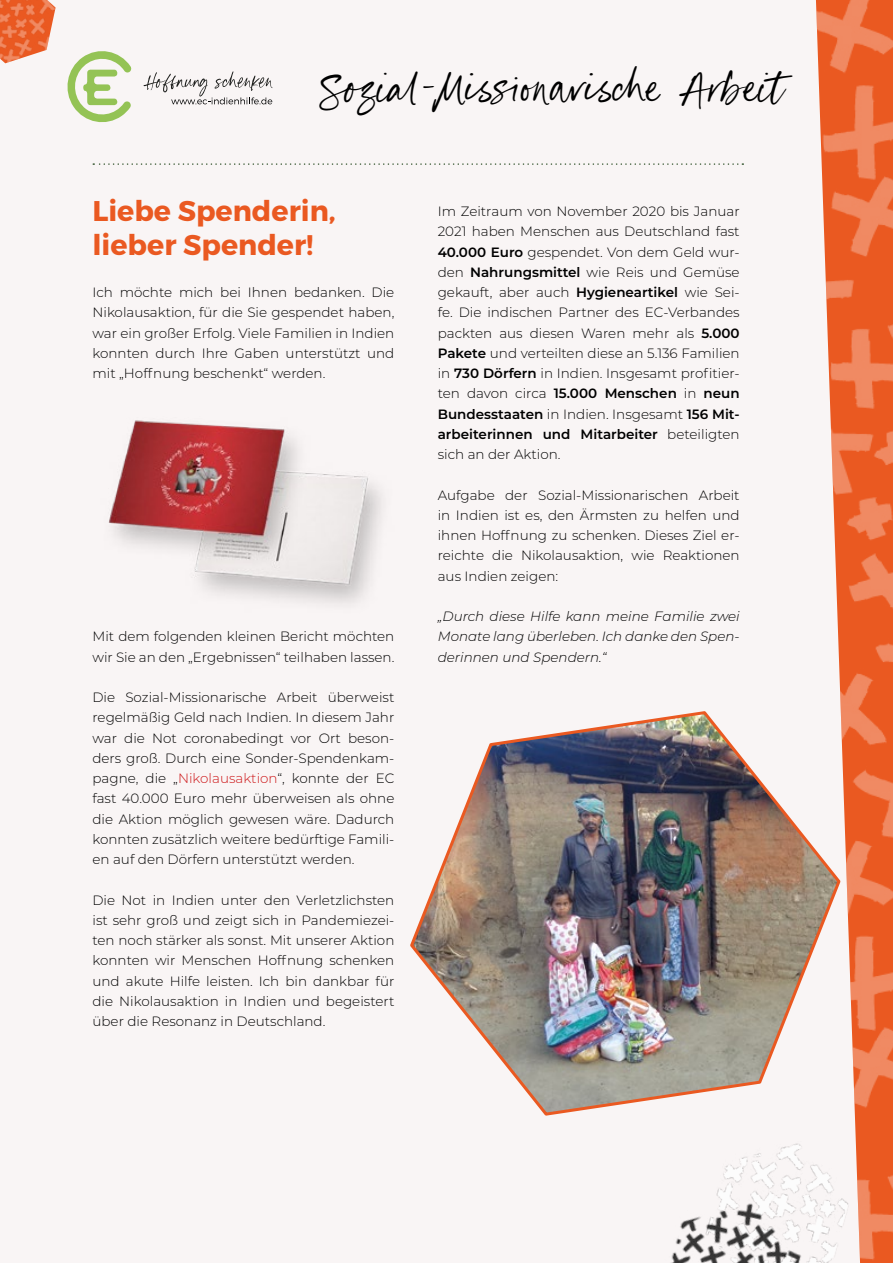
<style>
.page{position:relative;width:893px;height:1263px;background:#f9f5f5}
.page>*{position:absolute;margin:0;border:0;box-sizing:border-box;transform-origin:0 0}
.t1{font:46.5px "Goldney";color:#000}
.t2{font:700 28.5px/34.2px "Montserrat";color:#ea5921}
.t3{font:300 13.5px/20.2px "Montserrat";color:#000;text-align:justify}
.t4{font:italic 300 13.5px/20.2px "Montserrat";color:#000;text-align:justify}
.s1{color:#cd1719}
.s2{font-weight:600}
</style>
<div class="page">
<img style="left:816px;top:0;width:77px;height:1263px">
<svg style="left:93px;top:163px;width:650px;height:2px"></svg>
<img style="left:723px;top:1122px;width:155px;height:141px">
<img style="left:671px;top:1179px;width:151px;height:84px">
<img style="left:0;top:0;width:56px;height:63px">
<svg style="left:67px;top:51px;width:65px;height:71px"></svg>
<svg style="left:144px;top:71px;width:129px;height:33px"></svg>
<img style="left:108px;top:420px;width:273px;height:184px">
<img style="left:410px;top:708px;width:432px;height:409px">
<h1 class="t1" style="left:317px;top:61px;width:470px">Sozial-Missionarische Arbeit</h1>
<h2 class="t2" style="left:92px;top:194px;width:245px">Liebe Spenderin, lieber Spender!</h2>
<p class="t3" style="left:92px;top:282px;width:303px">Ich möchte mich bei Ihnen bedanken. Die Nikolausaktion, für die Sie gespendet haben, war ein großer Erfolg. Viele Familien in Indien konnten durch Ihre Gaben unterstützt und mit „Hoffnung beschenkt“ werden.</p>
<p class="t3" style="left:92px;top:626px;width:303px">Mit dem folgenden kleinen Bericht möchten wir Sie an den „Ergebnissen“ teilhaben lassen.</p>
<p class="t3" style="left:92px;top:687px;width:303px">Die Sozial-Missionarische Arbeit überweist regelmäßig Geld nach Indien. In diesem Jahr war die Not coronabedingt vor Ort beson&shy;ders groß. Durch eine Sonder-Spendenkam&shy;pagne, die „<span class="s1">Nikolausaktion</span>“, konnte der EC fast 40.000 Euro mehr überweisen als ohne die Aktion möglich gewesen wäre. Dadurch konnten zusätzlich weitere bedürftige Famili&shy;en auf den Dörfern unterstützt werden.</p>
<p class="t3" style="left:92px;top:889px;width:303px">Die Not in Indien unter den Verletzlichsten ist sehr groß und zeigt sich in Pandemiezei&shy;ten noch stärker als sonst. Mit unserer Aktion konnten wir Menschen Hoffnung schenken und akute Hilfe leisten. Ich bin dankbar für die Nikolausaktion in Indien und begeistert über die Resonanz in Deutschland.</p>
<p class="t3" style="left:438px;top:201px;width:303px">Im Zeitraum von November 2020 bis Januar 2021 haben Menschen aus Deutschland fast <span class="s2">40.000 Euro</span> gespendet. Von dem Geld wur&shy;den <span class="s2">Nahrungsmittel</span> wie Reis und Gemüse gekauft, aber auch <span class="s2">Hygieneartikel</span> wie Sei&shy;fe. Die indischen Partner des EC-Verbandes packten aus diesen Waren mehr als <span class="s2">5.000<br>Pakete</span> und verteilten diese an 5.136 Familien in <span class="s2">730 Dörfern</span> in Indien. Insgesamt profitier&shy;ten davon circa <span class="s2">15.000 Menschen</span> in <span class="s2">neun Bundesstaaten</span> in Indien. Insgesamt <span class="s2">156 Mit&shy;arbeiterinnen und Mitarbeiter</span> beteiligten sich an der Aktion.</p>
<p class="t3" style="left:438px;top:484px;width:303px">Aufgabe der Sozial-Missionarischen Arbeit in Indien ist es, den Ärmsten zu helfen und ihnen Hoffnung zu schenken. Dieses Ziel er&shy;reichte die Nikolausaktion, wie Reaktionen aus Indien zeigen:</p>
<p class="t4" style="left:438px;top:606px;width:303px">„Durch diese Hilfe kann meine Familie zwei Monate lang überleben. Ich danke den Spen&shy;derinnen und Spendern.“</p>
</div>
